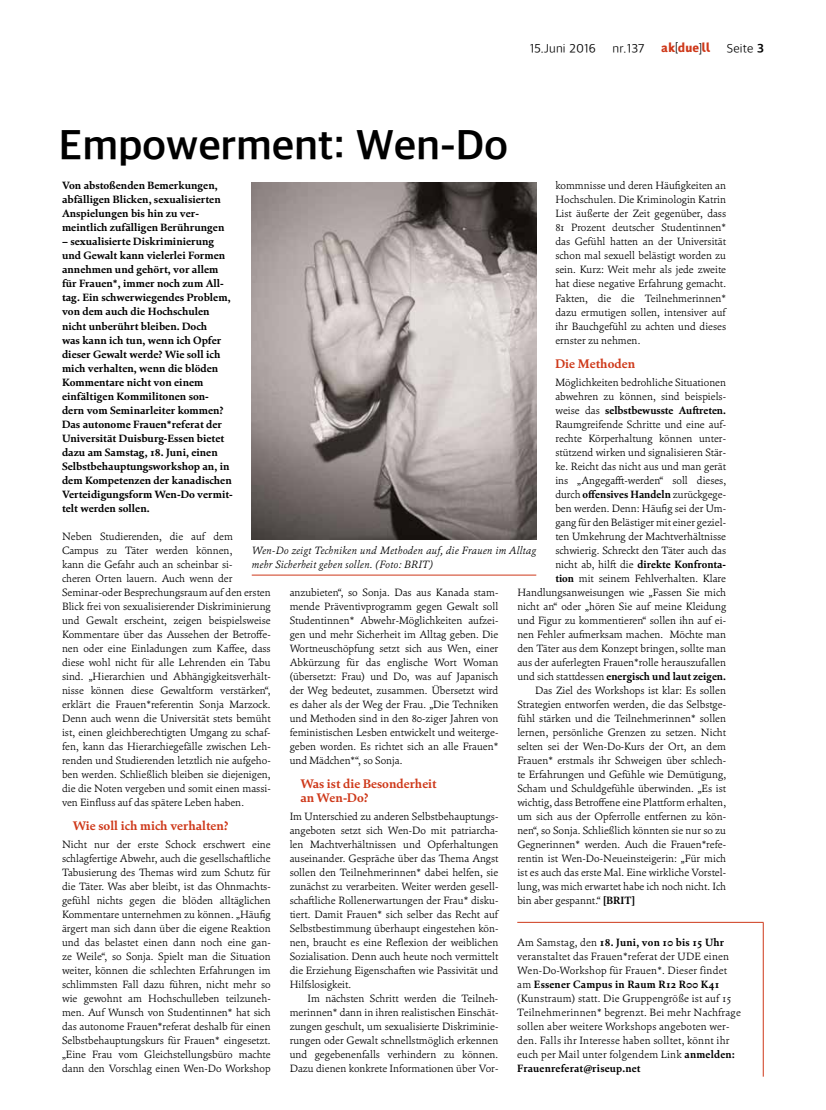
<style>
.page{position:relative;width:826px;height:1110px;background:#fff}
.page>*{position:absolute;margin:0;border:0;box-sizing:border-box;transform-origin:0 0}
.t1{font:700 42.5px "Akduell Apple SD Gothic Neo";letter-spacing:-.01em;color:#000}
.t2{font:700 12.5px/14px "Cala";color:#ce3819}
.t3{font:300 12.5px "Akduell Apple SD Gothic Neo";letter-spacing:.01em;color:#000}
.t4{font:12.5px "Akduell 03";letter-spacing:.02em;color:#ce3819}
.t5{font:300 10.62px/14px "Cala";color:#000;text-align:justify}
.t6{font:700 10.62px/14px "Cala";color:#000}
.t7{font:300 10.62px/14px "Cala";letter-spacing:.02em;color:#000}
.t8{font:italic 300 10.62px/14px "Cala";letter-spacing:.02em;color:#000}
.s1{color:#000}
.s2{font-weight:700}
.s3{font-weight:300}
</style>
<div class="page">
<img style="left:252px;top:182px;width:284px;height:357px">
<hr style="left:252px;top:574px;width:284px;height:1px;background:#ce3819">
<hr style="left:517px;top:921px;width:246px;height:1px;background:#ce3819">
<hr style="left:763px;top:922px;width:1px;height:154px;background:#ce3819">
<p class="t3" style="left:530px;top:40px;width:67px">15.Juni 2016</p>
<p class="t3" style="left:612px;top:40px;width:33px">nr.137</p>
<p class="t4" style="left:661px;top:42px;width:51px">ak<span class="s1">[</span>due<span class="s1">]</span>ll</p>
<p class="t3" style="left:727px;top:40px;width:39px">Seite <span class="s2">3</span></p>
<h1 class="t1" style="left:58px;top:116px;width:451px">Empowerment: Wen-Do</h1>
<p class="t6" style="left:62px;top:179px;width:164px">Von abstoßenden Bemerkungen, abfälligen Blicken, sexualisierten Anspielungen bis hin zu ver&shy;meintlich zufälligen Berührungen</p>
<p class="t6" style="left:62px;top:235px;width:172px">– sexualisierte Diskriminierung und Gewalt kann vielerlei Formen annehmen und gehört, vor allem für Frauen*, immer noch zum All&shy;tag. Ein schwerwiegendes Problem, von dem auch die Hochschulen nicht unberührt bleiben. Doch<br>was kann ich tun, wenn ich Opfer dieser Gewalt werde? Wie soll ich mich verhalten, wenn die blöden<br>Kommentare nicht von einem einfältigen Kommilitonen son&shy;dern vom Seminarleiter kommen?<br>Das autonome Frauen*referat der<br>Universität Duisburg-Essen bietet dazu am Samstag, 18. Juni, einen<br>Selbstbehauptungsworkshop an, in dem Kompetenzen der kanadischen<br>Verteidigungsform Wen-Do vermit&shy;telt werden sollen.</p>
<p class="t5" style="left:62px;top:529px;width:210px;text-align:left">Neben Studierenden, die auf dem Campus zu Täter werden können,<br>kann die Gefahr auch an scheinbar si-<br>cheren Orten lauern. Auch wenn der Seminar-oder Besprechungsraum auf den ersten Blick frei von sexualisierender Diskriminierung und Gewalt erscheint, zeigen beispielsweise Kommentare über das Aussehen der Betroffe&shy;nen oder eine Einladungen zum Kaffee, dass diese wohl nicht für alle Lehrenden ein Tabu sind. „Hierarchien und Abhängigkeitsverhält&shy;nisse können diese Gewaltform verstärken“, erklärt die Frauen*referentin Sonja Marzock.<br>Denn auch wenn die Universität stets bemüht ist, einen gleichberechtigten Umgang zu schaf&shy;fen, kann das Hierarchiegefälle zwischen Leh&shy;renden und Studierenden letztlich nie aufgeho&shy;ben werden. Schließlich bleiben sie diejenigen, die die Noten vergeben und somit einen massi&shy;ven Einfluss auf das spätere Leben haben.</p>
<p class="t2" style="left:73px;top:818px;width:157px">Wie soll ich mich verhalten?</p>
<p class="t5" style="left:62px;top:837px;width:210px">Nicht nur der erste Schock erschwert eine schlagfertige Abwehr, auch die gesellschaftliche Tabusierung des Themas wird zum Schutz für die Täter. Was aber bleibt, ist das Ohnmachts&shy;gefühl nichts gegen die blöden alltäglichen Kommentare unternehmen zu können. „Häufig ärgert man sich dann über die eigene Reaktion und das belastet einen dann noch eine gan&shy;ze Weile“, so Sonja. Spielt man die Situation weiter, können die schlechten Erfahrungen im schlimmsten Fall dazu führen, nicht mehr so wie gewohnt am Hochschulleben teilzuneh&shy;men. Auf Wunsch von Studentinnen* hat sich das autonome Frauen*referat deshalb für einen Selbstbehauptungskurs für Frauen* eingesetzt. „Eine Frau vom Gleichstellungsbüro machte dann den Vorschlag einen Wen-Do Workshop</p>
<p class="t5" style="left:555px;top:179px;width:172px">kommnisse und deren Häufigkeiten an Hochschulen. Die Kriminologin Katrin List äußerte der Zeit gegenüber, dass 81 Prozent deutscher Studentinnen* das Gefühl hatten an der Universität schon mal sexuell belästigt worden zu sein. Kurz: Weit mehr als jede zweite hat diese negative Erfahrung gemacht.<br>Fakten, die die Teilnehmerinnen* dazu ermutigen sollen, intensiver auf ihr Bauchgefühl zu achten und dieses ernster zu nehmen.</p>
<p class="t2" style="left:555px;top:356px;width:81px">Die Methoden</p>
<p class="t5" style="left:555px;top:375px;width:172px">Möglichkeiten bedrohliche Situationen</p>
<p class="t5" style="left:555px;top:389px;width:172px">abwehren zu können, sind beispiels-</p>
<p class="t6" style="left:555px;top:403px;width:172px"><span class="s3">weise das</span> selbstbewusste Auftreten.</p>
<p class="t5" style="left:555px;top:417px;width:172px">Raumgreifende Schritte und eine auf-</p>
<p class="t5" style="left:555px;top:431px;width:172px">rechte Körperhaltung können unter-</p>
<p class="t5" style="left:555px;top:445px;width:172px">stützend wirken und signalisieren Stär-</p>
<p class="t5" style="left:555px;top:459px;width:172px">ke. Reicht das nicht aus und man gerät</p>
<p class="t5" style="left:555px;top:473px;width:172px">ins „Angegafft-werden“ soll dieses,</p>
<p class="t6" style="left:555px;top:487px;width:172px"><span class="s3">durch</span> offensives Handeln <span class="s3">zurückgege-</span></p>
<p class="t5" style="left:555px;top:501px;width:172px">ben werden. Denn: Häufig sei der Um-</p>
<p class="t5" style="left:555px;top:515px;width:172px">gang für den Belästiger mit einer geziel-</p>
<p class="t5" style="left:555px;top:529px;width:172px">ten Umkehrung der Machtverhältnisse</p>
<p class="t5" style="left:555px;top:543px;width:172px">schwierig. Schreckt den Täter auch das</p>
<p class="t6" style="left:555px;top:557px;width:172px"><span class="s3">nicht ab, hilft die</span> direkte Konfronta-</p>
<p class="t5" style="left:555px;top:571px;width:172px"><span class="s2">tion</span> mit seinem Fehlverhalten. Klare</p>
<p class="t5" style="left:517px;top:585px;width:210px">Handlungsanweisungen wie „Fassen Sie mich</p>
<p class="t5" style="left:517px;top:599px;width:210px">nicht an“ oder „hören Sie auf meine Kleidung</p>
<p class="t5" style="left:517px;top:613px;width:210px">und Figur zu kommentieren“ sollen ihn auf ei-</p>
<p class="t5" style="left:517px;top:627px;width:210px">nen Fehler aufmerksam machen. Möchte man</p>
<p class="t5" style="left:517px;top:641px;width:210px">den Täter aus dem Konzept bringen, sollte man</p>
<p class="t5" style="left:517px;top:655px;width:210px">aus der auferlegten Frauen*rolle herauszufallen</p>
<p class="t6" style="left:517px;top:669px;width:210px"><span class="s3">und sich stattdessen</span> energisch und laut zeigen.</p>
<p class="t5" style="left:535px;top:683px;width:192px">Das Ziel des Workshops ist klar: Es sollen</p>
<p class="t5" style="left:517px;top:697px;width:210px">Strategien entworfen werden, die das Selbstge-</p>
<p class="t5" style="left:517px;top:711px;width:210px">fühl stärken und die Teilnehmerinnen* sollen</p>
<p class="t5" style="left:517px;top:725px;width:210px">lernen, persönliche Grenzen zu setzen. Nicht</p>
<p class="t5" style="left:517px;top:739px;width:210px">selten sei der Wen-Do-Kurs der Ort, an dem</p>
<p class="t5" style="left:517px;top:753px;width:210px">Frauen* erstmals ihr Schweigen über schlech-</p>
<p class="t5" style="left:517px;top:767px;width:210px">te Erfahrungen und Gefühle wie Demütigung,</p>
<p class="t5" style="left:517px;top:781px;width:210px">Scham und Schuldgefühle überwinden. „Es ist</p>
<p class="t5" style="left:517px;top:795px;width:210px">wichtig, dass Betroffene eine Plattform erhalten,</p>
<p class="t5" style="left:517px;top:809px;width:210px">um sich aus der Opferrolle entfernen zu kön-</p>
<p class="t5" style="left:517px;top:823px;width:210px">nen“, so Sonja. Schließlich könnten sie nur so zu</p>
<p class="t5" style="left:517px;top:837px;width:210px">Gegnerinnen* werden. Auch die Frauen*refe-</p>
<p class="t5" style="left:517px;top:851px;width:210px">rentin ist Wen-Do-Neueinsteigerin: „Für mich</p>
<p class="t5" style="left:517px;top:865px;width:210px">ist es auch das erste Mal. Eine wirkliche Vorstel-</p>
<p class="t5" style="left:517px;top:879px;width:210px">lung, was mich erwartet habe ich noch nicht. Ich</p>
<p class="t5" style="left:517px;top:893px;width:119px">bin aber gespannt.“ <span class="s2">[BRIT]</span></p>
<p class="t7" style="left:517px;top:935px;width:225px">Am Samstag, den <span class="s2">18. Juni, von 10 bis 15 Uhr </span>veranstaltet das Frauen*referat der UDE einen Wen-Do-Workshop für Frauen*. Dieser findet am <span class="s2">Essener Campus in Raum R12 R00 K41 </span>(Kunstraum) statt. Die Gruppengröße ist auf 15<br>Teilnehmerinnen* begrenzt. Bei mehr Nachfrage sollen aber weitere Workshops angeboten wer&shy;den. Falls ihr Interesse haben solltet, könnt ihr euch per Mail unter folgendem Link <span class="s2">anmelden:<br>Frauenreferat@riseup.net</span></p>
<p class="t8" style="left:252px;top:543px;width:286px">Wen-Do zeigt Techniken und Methoden auf, die Frauen im Alltag mehr Sicherheit geben sollen. (Foto: BRIT)</p>
<p class="t5" style="left:290px;top:585px;width:210px">anzubieten“, so Sonja. Das aus Kanada stam&shy;mende Präventivprogramm gegen Gewalt soll Studentinnen* Abwehr-Möglichkeiten aufzei&shy;gen und mehr Sicherheit im Alltag geben. Die Wortneuschöpfung setzt sich aus Wen, einer Abkürzung für das englische Wort Woman (übersetzt: Frau) und Do, was auf Japanisch der Weg bedeutet, zusammen. Übersetzt wird es daher als der Weg der Frau. „Die Techniken und Methoden sind in den 80-ziger Jahren von feministischen Lesben entwickelt und weiterge&shy;geben worden. Es richtet sich an alle Frauen* und Mädchen*“, so Sonja.</p>
<p class="t2" style="left:300px;top:776px;width:138px">Was ist die Besonderheit an Wen-Do?</p>
<p class="t5" style="left:290px;top:809px;width:210px">Im Unterschied zu anderen Selbstbehauptungs&shy;angeboten setzt sich Wen-Do mit patriarcha&shy;len Machtverhältnissen und Opferhaltungen auseinander. Gespräche über das Thema Angst sollen den Teilnehmerinnen* dabei helfen, sie zunächst zu verarbeiten. Weiter werden gesell&shy;schaftliche Rollenerwartungen der Frau* disku&shy;tiert. Damit Frauen* sich selber das Recht auf Selbstbestimmung überhaupt eingestehen kön&shy;nen, braucht es eine Reflexion der weiblichen Sozialisation. Denn auch heute noch vermittelt die Erziehung Eigenschaften wie Passivität und Hilfslosigkeit.</p>
<p class="t5" style="left:290px;top:991px;width:210px;text-indent:18px">Im nächsten Schritt werden die Teilneh&shy;merinnen* dann in ihren realistischen Einschät&shy;zungen geschult, um sexualisierte Diskriminie&shy;rungen oder Gewalt schnellstmöglich erkennen und gegebenenfalls verhindern zu können.<br>Dazu dienen konkrete Informationen über Vor-</p>
</div>
